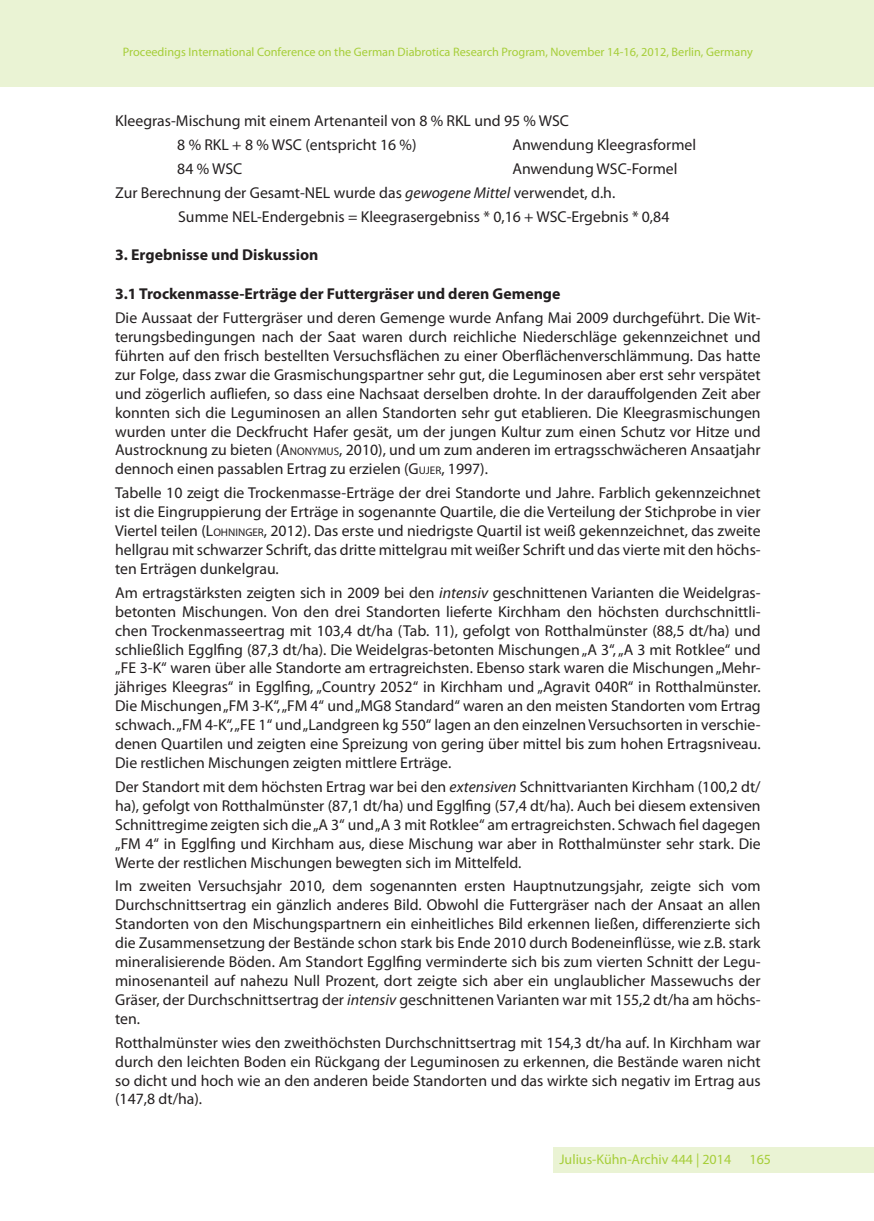
<style>
.page{position:relative;width:874px;height:1221px;background:#fff}
.page>*{position:absolute;margin:0;border:0;box-sizing:border-box;transform-origin:0 0}
.t1{font:15.75px/18.9px "Myriad Pro";color:#231f20;text-align:justify}
.t2{font:700 15.75px "Myriad Pro";color:#231f20}
.t3{font:14px "Myriad Pro";color:#a6ce39}
.t4{font:12.25px "Myriad Pro";color:#a6ce39}
.s1{font-style:italic}
.s2{font-weight:700}
.s3{font-style:inherit}
.s4{font-size:11.03px}
</style>
<div class="page">
<div style="left:0;top:0;width:873px;height:87px;background:#eaf3d4"></div>
<div style="left:553px;top:1147px;width:320px;height:25px;background:#eaf3d4"></div>
<p class="t4" style="left:123px;top:44px;width:631px">Proceedings International Conference on the German Diabrotica Research Program, November 14-16, 2012, Berlin, Germany</p>
<p class="t1" style="left:177px;top:108px;width:393px;line-height:24px;text-indent:-62px">Kleegras-Mischung mit einem Artenanteil von 8 % RKL und 95 % WSC<br>8 % RKL + 8 % WSC (entspricht 16 %)</p>
<p class="t1" style="left:512px;top:135px;width:185px">Anwendung Kleegrasformel</p>
<p class="t1" style="left:177px;top:159px;width:66px">84 % WSC</p>
<p class="t1" style="left:512px;top:159px;width:166px">Anwendung WSC-Formel</p>
<p class="t1" style="left:115px;top:183px;width:501px">Zur Berechnung der Gesamt-NEL wurde das <span class="s1">gewogene Mittel</span> verwendet, d.h.</p>
<p class="t1" style="left:178px;top:207px;width:492px">Summe NEL-Endergebnis = Kleegrasergebniss * 0,16 + WSC-Ergebnis * 0,84</p>
<p class="t2" style="left:115px;top:245px;width:205px">3. Ergebnisse und Diskussion</p>
<p class="t1" style="left:115px;top:281px;width:646px;line-height:24px"><span class="s2">3.1 Trockenmasse-Erträge der Futtergräser und deren Gemenge<br></span>Die Aussaat der Futtergräser und deren Gemenge wurde Anfang Mai 2009 durchgeführt. Die Wit-</p>
<p class="t1" style="left:115px;top:327px;width:646px">terungsbedingungen nach der Saat waren durch reichliche Niederschläge gekennzeichnet und führten auf den frisch bestellten Versuchsflächen zu einer Oberflächenverschlämmung. Das hatte zur Folge, dass zwar die Grasmischungspartner sehr gut, die Leguminosen aber erst sehr verspätet und zögerlich aufliefen, so dass eine Nachsaat derselben drohte. In der darauffolgenden Zeit aber konnten sich die Leguminosen an allen Standorten sehr gut etablieren. Die Kleegrasmischungen wurden unter die Deckfrucht Hafer gesät, um der jungen Kultur zum einen Schutz vor Hitze und Austrocknung zu bieten (<span class="s3">A</span><span class="s4">NONYMUS</span>, 2010), und um zum anderen im ertragsschwächeren Ansaatjahr dennoch einen passablen Ertrag zu erzielen (<span class="s3">G</span><span class="s4">UJ ER</span>, 1997).</p>
<p class="t1" style="left:115px;top:483px;width:646px">Tabelle 10 zeigt die Trockenmasse-Erträge der drei Standorte und Jahre. Farblich gekennzeichnet ist die Eingruppierung der Erträge in sogenannte Quartile, die die Verteilung der Stichprobe in vier Viertel teilen (<span class="s3">L</span><span class="s4">OHNINGER</span>, 2012). Das erste und niedrigste Quartil ist weiß gekennzeichnet, das zweite hellgrau mit schwarzer Schrift, das dritte mittelgrau mit weißer Schrift und das vierte mit den höchs&shy;ten Erträgen dunkelgrau.</p>
<p class="t1" style="left:115px;top:582px;width:646px">Am ertragstärksten zeigten sich in 2009 bei den <span class="s1">intensiv</span> geschnittenen Varianten die Weidelgras&shy;betonten Mischungen. Von den drei Standorten lieferte Kirchham den höchsten durchschnittli&shy;chen Trockenmasseertrag mit 103,4 dt/ha (Tab. 11), gefolgt von Rotthalmünster (88,5 dt/ha) und schließlich Egglfing (87,3 dt/ha). Die Weidelgras-betonten Mischungen „A 3“, „A 3 mit Rotklee“ und „FE 3-K“ waren über alle Standorte am ertragreichsten. Ebenso stark waren die Mischungen „Mehr&shy;jähriges Kleegras“ in Egglfing, „Country 2052“ in Kirchham und „Agravit 040R“ in Rotthalmünster.<br>Die Mischungen „FM 3-K“, „FM 4“ und „MG8 Standard“ waren an den meisten Standorten vom Ertrag schwach. „FM 4-K“, „FE 1“ und „Landgreen kg 550“ lagen an den einzelnen Versuchsorten in verschie&shy;denen Quartilen und zeigten eine Spreizung von gering über mittel bis zum hohen Ertragsniveau.<br>Die restlichen Mischungen zeigten mittlere Erträge.</p>
<p class="t1" style="left:115px;top:776px;width:646px">Der Standort mit dem höchsten Ertrag war bei den <span class="s1">extensiven</span> Schnittvarianten Kirchham (100,2 dt/ ha), gefolgt von Rotthalmünster (87,1 dt/ha) und Egglfing (57,4 dt/ha). Auch bei diesem extensiven Schnittregime zeigten sich die „A 3“ und „A 3 mit Rotklee“ am ertragreichsten. Schwach fiel dagegen „FM 4“ in Egglfing und Kirchham aus, diese Mischung war aber in Rotthalmünster sehr stark. Die Werte der restlichen Mischungen bewegten sich im Mittelfeld.</p>
<p class="t1" style="left:115px;top:876px;width:646px">Im zweiten Versuchsjahr 2010, dem sogenannten ersten Hauptnutzungsjahr, zeigte sich vom Durchschnittsertrag ein gänzlich anderes Bild. Obwohl die Futtergräser nach der Ansaat an allen Standorten von den Mischungspartnern ein einheitliches Bild erkennen ließen, differenzierte sich die Zusammensetzung der Bestände schon stark bis Ende 2010 durch Bodeneinflüsse, wie z.B. stark mineralisierende Böden. Am Standort Egglfing verminderte sich bis zum vierten Schnitt der Legu&shy;minosenanteil auf nahezu Null Prozent, dort zeigte sich aber ein unglaublicher Massewuchs der Gräser, der Durchschnittsertrag der <span class="s1">intensiv</span> geschnittenen Varianten war mit 155,2 dt/ha am höchs&shy;ten.</p>
<p class="t1" style="left:115px;top:1032px;width:646px">Rotthalmünster wies den zweithöchsten Durchschnittsertrag mit 154,3 dt/ha auf. In Kirchham war durch den leichten Boden ein Rückgang der Leguminosen zu erkennen, die Bestände waren nicht so dicht und hoch wie an den anderen beide Standorten und das wirkte sich negativ im Ertrag aus (147,8 dt/ha).</p>
<p class="t3" style="left:559px;top:1151px;width:173px">Julius-Kühn-Archiv 444 | 2014</p>
<p class="t3" style="left:749px;top:1150px;width:23px">165</p>
</div>
